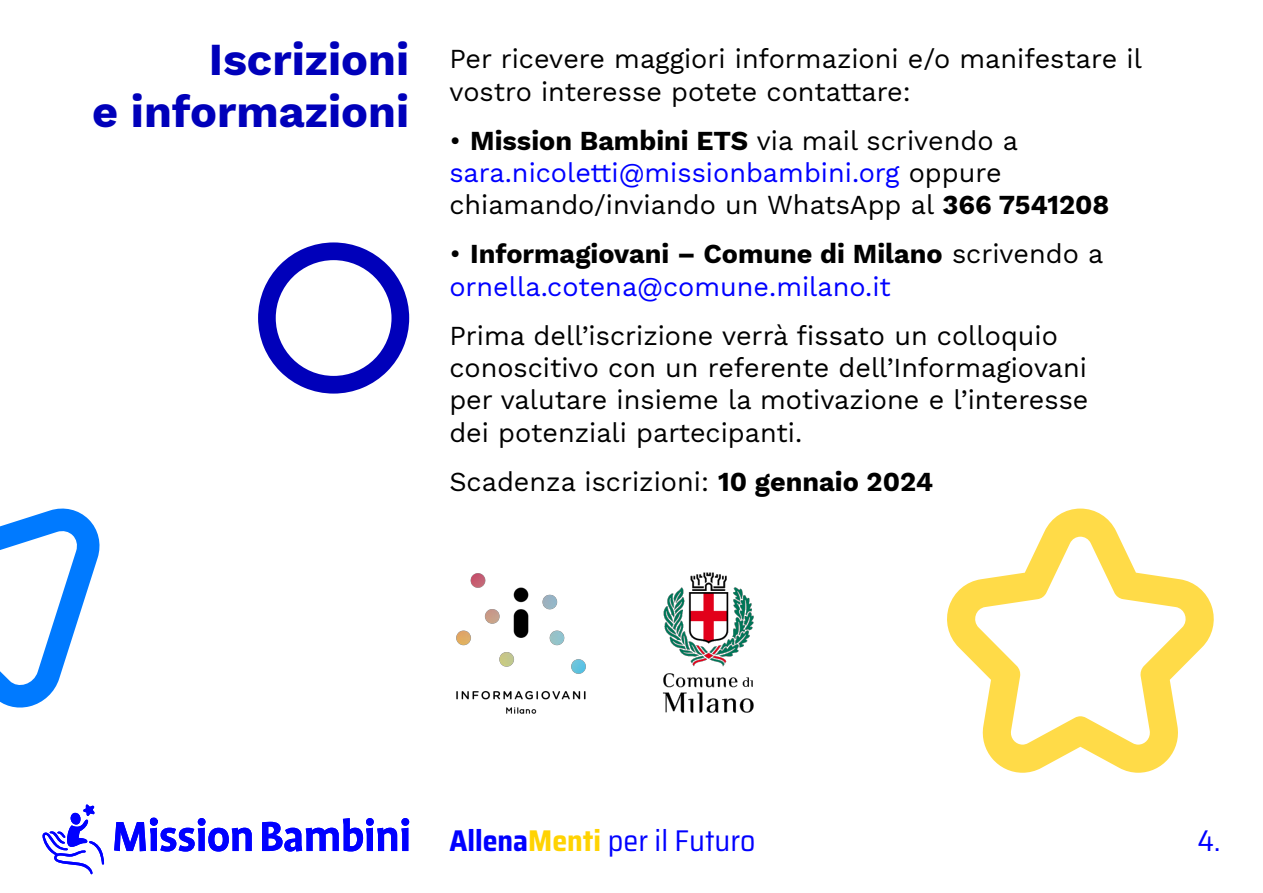
<style>
.page{position:relative;width:1263px;height:893px;background:#fff}
.page>*{position:absolute;margin:0;border:0;box-sizing:border-box;transform-origin:0 0}
.t1{font:700 45px/52.5px "Work Sans";color:#0000ba;text-align:right}
.t2{font:semi-condensed 30px "Saira";color:#00f}
.t3{font:27px/32.4px "Work Sans";color:#000}
.t4{font:27px/32.4px "Work Sans";color:#00f}
.s1{font-weight:700}
.s2{color:#00f}
.s3{color:#000}
.s4{font-weight:700;color:#000}
.s5{font-weight:700;color:#ffd302}
</style>
<div class="page">
<svg style="left:258px;top:242px;width:151px;height:152px"></svg>
<svg style="left:0;top:508px;width:100px;height:200px"></svg>
<svg style="left:114px;top:817px;width:295px;height:35px"></svg>
<svg style="left:43px;top:804px;width:61px;height:70px"></svg>
<svg style="left:947px;top:509px;width:267px;height:264px"></svg>
<img style="left:663px;top:572px;width:91px;height:141px">
<img style="left:456px;top:573px;width:130px;height:141px">
<h1 class="t1" style="left:92px;top:31px;width:319px">Iscrizioni<br>e informazioni</h1>
<p class="t3" style="left:449px;top:42px;width:694px">Per ricevere maggiori informazioni e/o manifestare il vostro interesse potete contattare:</p>
<p class="t3" style="left:449px;top:123px;width:662px">• <span class="s1">Mission Bambini ETS</span> via mail scrivendo a <span class="s2">sara.nicoletti@missionbambini.org</span> oppure chiamando/inviando un WhatsApp al <span class="s1">366 7541208</span></p>
<p class="t4" style="left:449px;top:237px;width:656px"><span class="s3">•</span> <span class="s4">Informagiovani – Comune di Milano</span> <span class="s3">scrivendo a </span>ornella.cotena@comune.milano.it</p>
<p class="t3" style="left:449px;top:318px;width:641px">Prima dell’iscrizione verrà fissato un colloquio conoscitivo con un referente dell’Informagiovani per valutare insieme la motivazione e l’interesse dei potenziali partecipanti.</p>
<p class="t3" style="left:449px;top:464px;width:485px">Scadenza iscrizioni: <span class="s1">10 gennaio 2024</span></p>
<p class="t2" style="left:449px;top:818px;width:307px"><span class="s1">Allena</span><span class="s5">Menti</span> per il Futuro</p>
<p class="t2" style="left:1197px;top:818px;width:24px">4.</p>
</div>
